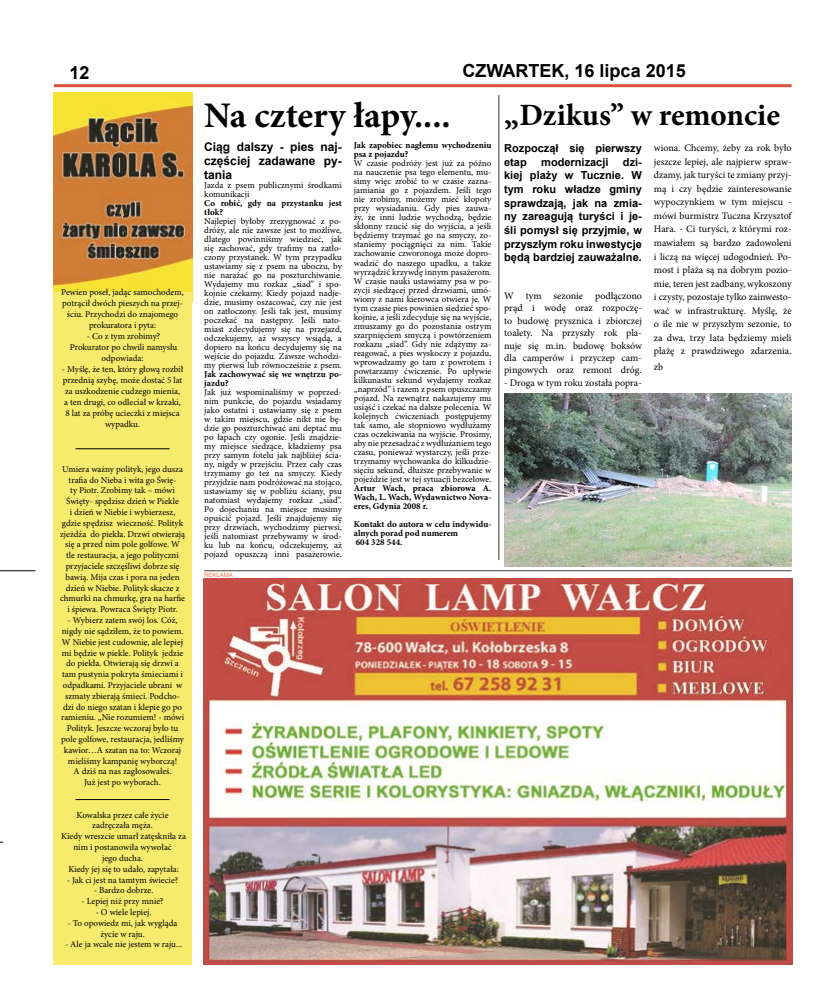
<style>
.page{position:relative;width:820px;height:993px;background:#fff}
.page>*{position:absolute;margin:0;border:0;box-sizing:border-box;transform-origin:0 0}
.t1{font:700 36px "Minion Pro";letter-spacing:-.005em;color:#000}
.t2{font:700 31px "Minion Pro";color:#000}
.t3{font:700 18px "Arial";color:#000}
.t4{font:700 12px/14px "Arial";color:#000;text-align:justify}
.t5{font:700 11px/13.6px "Arial";color:#000}
.t6{font:10px/13.5px "Minion Pro";color:#000;text-align:justify}
.t7{font:9px/9px "Minion Pro";color:#000;text-align:center}
.t8{font:700 9px/9px "Minion Pro";color:#000}
.t9{font:6px "Arial";color:#e57646}
</style>
<div class="page">
<img style="left:203px;top:578px;width:588px;height:386px">
<img style="left:54px;top:92px;width:138px;height:200px">
<div style="left:54px;top:292px;width:138px;height:672px;background:#f7eb6d"></div>
<hr style="left:54px;top:84px;width:737px;height:3px;background:#dc533c">
<hr style="left:75px;top:448px;width:94px;height:1px;background:#000">
<hr style="left:75px;top:798px;width:94px;height:1px;background:#000">
<hr style="left:204px;top:570px;width:587px;height:1px;background:#453d37">
<hr style="left:498px;top:95px;width:1px;height:464px;background:#39352e">
<hr style="left:0;top:570px;width:35px;height:1px;background:#000">
<img style="left:504px;top:393px;width:287px;height:173px">
<h3 class="t3" style="left:69px;top:61px;width:22px">12</h3>
<p class="t7" style="left:61px;top:287px;width:124px;line-height:11px">Pewien poseł, jadąc samochodem, potrącił dwóch pieszych na przej&shy;ściu. Przychodzi do znajomego prokuratora i pyta:</p>
<p class="t7" style="left:70px;top:331px;width:109px;line-height:11px">- Co z tym zrobimy?<br>Prokurator po chwili namysłu odpowiada:</p>
<p class="t7" style="left:62px;top:364px;width:123px;line-height:11px">- Myślę, że ten, który głową rozbił przednią szybę, może dostać 5 lat za uszkodzenie cudzego mienia, a ten drugi, co odleciał w krzaki,<br>8 lat za próbę ucieczki z miejsca wypadku.</p>
<p class="t7" style="left:60px;top:463px;width:126px;line-height:10.8px">Umiera ważny polityk, jego dusza trafia do Nieba i wita go Świę-<br>ty Piotr. Zrobimy tak – mówi<br>Święty- spędzisz dzień w Piekle<br>i dzień w Niebie i wybierzesz, gdzie spędzisz wieczność. Polityk zjeżdża do piekła. Drzwi otwierają się a przed nim pole golfowe. W tle restauracja, a jego polityczni przyjaciele szczęśliwi dobrze się bawią. Mija czas i pora na jeden dzień w Niebie. Polityk skacze z chmurki na chmurkę, gra na harfie i śpiewa. Powraca Święty Piotr.</p>
<p class="t7" style="left:61px;top:614px;width:124px;line-height:10.8px">- Wybierz zatem swój los. Cóż, nigdy nie sądziłem, że to powiem.<br>W Niebie jest cudownie, ale lepiej mi będzie w piekle. Polityk jedzie do piekła. Otwierają się drzwi a tam pustynia pokryta śmieciami i odpadkami. Przyjaciele ubrani w szmaty zbierają śmieci. Podcho&shy;dzi do niego szatan i klepie go po ramieniu. „Nie rozumiem! - mówi<br>Polityk. Jeszcze wczoraj było tu pole golfowe, restauracja, jedliśmy kawior…A szatan na to: Wczoraj mieliśmy kampanię wyborczą!<br>A dziś na nas zagłosowałeś.<br>Już jest po wyborach.</p>
<p class="t7" style="left:61px;top:809px;width:126px;line-height:10.8px">Kowalska przez całe życie zadręczała męża.<br>Kiedy wreszcie umarł zatęskniła za nim i postanowiła wywołać<br>jego ducha.<br>Kiedy jej się to udało, zapytała:</p>
<p class="t7" style="left:67px;top:874px;width:113px">- Jak ci jest na tamtym świecie?</p>
<p class="t7" style="left:94px;top:885px;width:61px">- Bardzo dobrze.</p>
<p class="t7" style="left:81px;top:896px;width:84px">- Lepiej niż przy mnie?</p>
<p class="t7" style="left:96px;top:907px;width:57px">- O wiele lepiej.</p>
<p class="t7" style="left:68px;top:917px;width:111px;line-height:10.8px">- To opowiedz mi, jak wygląda życie w raju.</p>
<p class="t7" style="left:65px;top:939px;width:119px">- Ale ja wcale nie jestem w raju...</p>
<h3 class="t3" style="left:462px;top:59px;width:225px">CZWARTEK, 16 lipca 2015</h3>
<h1 class="t1" style="left:204px;top:90px;width:248px">Na cztery łapy....</h1>
<h3 class="t4" style="left:204px;top:140px;width:139px">Ciąg dalszy - pies naj&shy;częściej zadawane py&shy;tania</h3>
<p class="t7" style="left:204px;top:180px;width:139px;text-align:left">Jazda z psem publicznymi środkami komunikacji</p>
<p class="t8" style="left:204px;top:198px;width:139px">Co robić, gdy na przystanku jest tłok?</p>
<p class="t7" style="left:204px;top:216px;width:139px;text-align:justify">Najlepiej byłoby zrezygnować z po&shy;dróży, ale nie zawsze jest to możliwe, dlatego powinniśmy wiedzieć, jak się zachować, gdy trafimy na zatło&shy;czony przystanek. W tym przypadku ustawiamy się z psem na uboczu, by nie narażać go na poszturchiwanie.<br>Wydajemy mu rozkaz „siad” i spo&shy;kojnie czekamy. Kiedy pojazd nadje&shy;dzie, musimy oszacować, czy nie jest on zatłoczony. Jeśli tak jest, musimy poczekać na następny. Jeśli nato&shy;miast zdecydujemy się na przejazd, odczekujemy, aż wszyscy wsiądą, a dopiero na końcu decydujemy się na wejście do pojazdu. Zawsze wchodzi&shy;my pierwsi lub równocześnie z psem.</p>
<p class="t8" style="left:204px;top:369px;width:139px">Jak zachowywać się we wnętrzu po&shy;jazdu?</p>
<p class="t7" style="left:204px;top:387px;width:139px;text-align:justify">Jak już wspominaliśmy w poprzed&shy;nim punkcie, do pojazdu wsiadamy jako ostatni i ustawiamy się z psem w takim miejscu, gdzie nikt nie bę&shy;dzie go poszturchiwać ani deptać mu po łapach czy ogonie. Jeśli znajdzie&shy;my miejsce siedzące, kładziemy psa przy samym fotelu jak najbliżej ścia&shy;ny, nigdy w przejściu. Przez cały czas trzymamy go też na smyczy. Kiedy przyjdzie nam podróżować na stojąco, ustawiamy się w pobliżu ściany, psu natomiast wydajemy rozkaz „siad”.<br>Po dojechaniu na miejsce musimy opuścić pojazd. Jeśli znajdujemy się przy drzwiach, wychodzimy pierwsi, jeśli natomiast przebywamy w środ&shy;ku lub na końcu, odczekujemy, aż pojazd opuszczą inni pasażerowie.</p>
<p class="t8" style="left:354px;top:141px;width:139px">Jak zapobiec nagłemu wychodzeniu psa z pojazdu?</p>
<p class="t7" style="left:354px;top:159px;width:139px;text-align:justify">W czasie podróży jest już za późno na nauczenie psa tego elementu, mu&shy;simy więc zrobić to w czasie zazna&shy;jamiania go z pojazdem. Jeśli tego nie zrobimy, możemy mieć kłopoty przy wysiadaniu. Gdy pies zauwa&shy;ży, że inni ludzie wychodzą, będzie skłonny rzucić się do wyjścia, a jeśli będziemy trzymać go na smyczy, zo&shy;staniemy pociągnięci za nim. Takie zachowanie czworonoga może dopro&shy;wadzić do naszego upadku, a także wyrządzić krzywdę innym pasażerom.<br>W czasie nauki ustawiamy psa w po&shy;zycji siedzącej przed drzwiami, umó&shy;wiony z nami kierowca otwiera je. W tym czasie pies powinien siedzieć spo&shy;kojnie, a jeśli zdecyduje się na wyjście, zmuszamy go do pozostania ostrym szarpnięciem smyczą i powtórzeniem rozkazu „siad”. Gdy nie zdążymy za&shy;reagować, a pies wyskoczy z pojazdu, wprowadzamy go tam z powrotem i powtarzamy ćwiczenie. Po upływie kilkunastu sekund wydajemy rozkaz „naprzód” i razem z psem opuszczamy pojazd. Na zewnątrz nakazujemy mu usiąść i czekać na dalsze polecenia. W kolejnych ćwiczeniach postępujemy tak samo, ale stopniowo wydłużamy czas oczekiwania na wyjście. Prosimy, aby nie przesadzać z wydłużaniem tego czasu, ponieważ wystarczy, jeśli prze&shy;trzymamy wychowanka do kilkudzie&shy;sięciu sekund, dłuższe przebywanie w pojeździe jest w tej sytuacji bezcelowe.</p>
<p class="t8" style="left:354px;top:483px;width:139px;text-align:justify">Artur Wach, praca zbiorowa A.<br>Wach, L. Wach, Wydawnictwo Nova&shy;eres, Gdynia 2008 r.</p>
<p class="t8" style="left:354px;top:519px;width:139px">Kontakt do autora w celu indywidu&shy;alnych porad pod numerem<br>604 328 544.</p>
<p class="t9" style="left:204px;top:571px;width:30px">REKLAMA</p>
<h2 class="t2" style="left:504px;top:93px;width:277px">„Dzikus” w remoncie</h2>
<p class="t5" style="left:504px;top:142px;width:139px">Rozpoczął się pierwszy etap</p>
<p class="t6" style="left:653px;top:141px;width:139px">wiona. Chcemy, żeby za rok było jeszcze lepiej, ale najpierw spraw&shy;dzamy, jak turyści te zmiany przyj&shy;mą i czy będzie zainteresowanie wypoczynkiem w tym miejscu - mówi burmistrz Tuczna Krzysztof Hara. - Ci turyści, z którymi roz&shy;mawiałem są bardzo zadowoleni i liczą na więcej udogodnień. Po&shy;most i plaża są na dobrym pozio&shy;mie, teren jest zadbany, wykoszony i czysty, pozostaje tylko zainwesto&shy;wać w infrastrukturę. Myślę, że o ile nie w przyszłym sezonie, to za dwa, trzy lata będziemy mieli plażę z prawdziwego zdarzenia.</p>
<p class="t6" style="left:653px;top:360px;width:11px">zb</p>
<p class="t5" style="left:504px;top:155px;width:139px;text-align:justify;text-indent:119px">dzi&shy;kiej plaży w Tucznie. W tym roku władze gminy sprawdzają, jak na zmia&shy;ny zareagują turyści i je&shy;śli pomysł się przyjmie, w przyszłym roku inwestycje będą bardziej zauważalne.</p>
<p class="t6" style="left:504px;top:289px;width:139px;line-height:12.4px">W tym sezonie podłączono prąd i wodę oraz rozpoczę&shy;to budowę prysznica i zbiorczej toalety. Na przyszły rok pla&shy;nuje się m.in. budowę boksów dla camperów i przyczep cam&shy;pingowych oraz remont dróg.</p>
<p class="t6" style="left:504px;top:376px;width:139px">- Droga w tym roku została popra-</p>
<p class="t5" style="left:541px;top:155px;width:69px">modernizacji</p>
</div>
